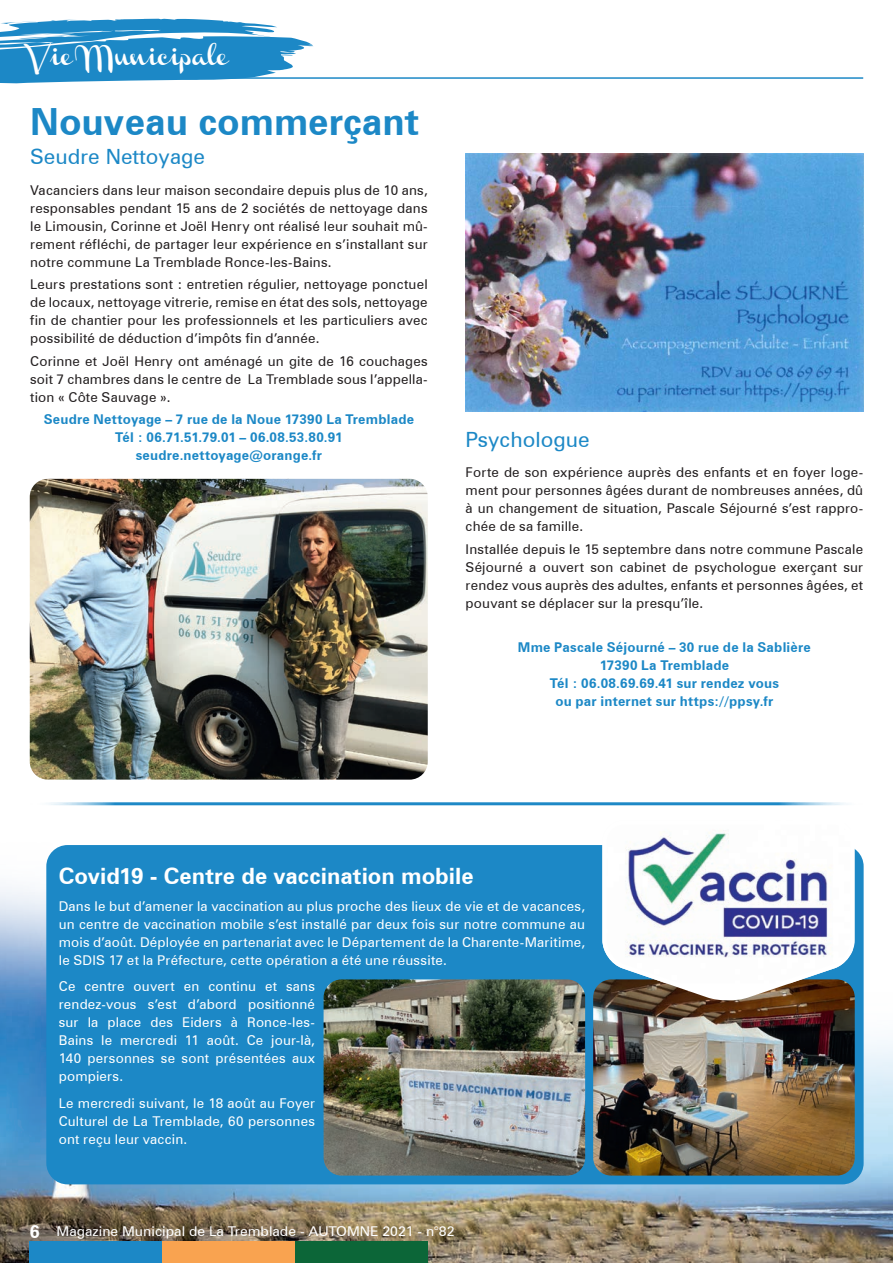
<style>
.page{position:relative;width:893px;height:1263px;background:#fff}
.page>*{position:absolute;margin:0;border:0;box-sizing:border-box;transform-origin:0 0}
.t1{font:700 37.5px "Zurich BT";color:#1c88c6}
.t2{font:700 22.5px "Zurich BT";color:#fff}
.t3{font:21px "Zurich BT";color:#1c88c6}
.t4{font:18px "Channel";color:#fff}
.t5{font:13.5px/18px "Zurich BT";letter-spacing:.015em;color:#231f20;text-align:justify}
.t6{font:13.5px/18px "Zurich BT";letter-spacing:.015em;color:#fff;text-align:justify}
.t7{font:700 13.5px/18px "Zurich BT";letter-spacing:.015em;color:#1c88c6;text-align:center}
.t8{font:13.5px "Zurich BT";letter-spacing:.015em;color:#fff;scale:1.04 1}
.s1{font-weight:700;font-size:18px}
</style>
<div class="page">
<img style="left:0;top:845px;width:893px;height:418px">
<div style="left:30px;top:1242px;width:132px;height:21px;background:#1c88c6"></div>
<div style="left:162px;top:1242px;width:133px;height:21px;background:#f9a350"></div>
<div style="left:295px;top:1242px;width:132px;height:21px;background:#0c6638"></div>
<svg style="left:0;top:19px;width:313px;height:64px"></svg>
<hr style="left:30px;top:77px;width:833px;height:2px;background:#1c88c6">
<hr style="left:30px;top:802px;width:834px;height:3px;background:#1c88c6">
<div style="left:46px;top:845px;width:818px;height:339px;background:#1c88c6;border-radius:21px"></div>
<img style="left:324px;top:979px;width:261px;height:196px">
<img style="left:593px;top:983px;width:262px;height:192px">
<svg style="left:600px;top:830px;width:257px;height:175px;background:#c0c4cf"></svg>
<img style="left:30px;top:479px;width:398px;height:301px">
<img style="left:466px;top:153px;width:397px;height:258px">
<h3 class="t4" style="left:30px;top:48px;width:201px">Vie Municipale</h3>
<h1 class="t1" style="left:30px;top:99px;width:391px">Nouveau commerçant</h1>
<h3 class="t3" style="left:30px;top:144px;width:177px">Seudre Nettoyage</h3>
<p class="t5" style="left:30px;top:181px;width:399px">Vacanciers dans leur maison secondaire depuis plus de 10 ans, responsables pendant 15 ans de 2 sociétés de nettoyage dans le Limousin, Corinne et Joël Henry ont réalisé leur souhait mû&shy;rement réfléchi, de partager leur expérience en s’installant sur notre commune La Tremblade Ronce-les-Bains.</p>
<p class="t5" style="left:30px;top:275px;width:399px">Leurs prestations sont : entretien régulier, nettoyage ponctuel de locaux, nettoyage vitrerie, remise en état des sols, nettoyage fin de chantier pour les professionnels et les particuliers avec possibilité de déduction d’impôts fin d’année.</p>
<p class="t5" style="left:30px;top:352px;width:399px">Corinne et Joël Henry ont aménagé un gite de 16 couchages soit 7 chambres dans le centre de La Tremblade sous l’appella&shy;tion « Côte Sauvage ».</p>
<p class="t7" style="left:44px;top:410px;width:372px">Seudre Nettoyage – 7 rue de la Noue 17390 La Tremblade<br>Tél : 06.71.51.79.01 – 06.08.53.80.91 seudre.nettoyage@orange.fr</p>
<h3 class="t3" style="left:466px;top:426px;width:126px">Psychologue</h3>
<p class="t5" style="left:466px;top:463px;width:399px">Forte de son expérience auprès des enfants et en foyer loge&shy;ment pour personnes âgées durant de nombreuses années, dû à un changement de situation, Pascale Séjourné s’est rappro&shy;chée de sa famille.</p>
<p class="t5" style="left:466px;top:540px;width:399px">Installée depuis le 15 septembre dans notre commune Pascale Séjourné a ouvert son cabinet de psychologue exerçant sur rendez vous auprès des adultes, enfants et personnes âgées, et pouvant se déplacer sur la presqu’île.</p>
<p class="t7" style="left:518px;top:638px;width:295px">Mme Pascale Séjourné – 30 rue de la Sablière 17390 La Tremblade<br>Tél : 06.08.69.69.41 sur rendez vous<br>ou par internet sur https://ppsy.fr</p>
<h2 class="t2" style="left:59px;top:863px;width:417px">Covid19 - Centre de vaccination mobile</h2>
<p class="t6" style="left:59px;top:897px;width:528px">Dans le but d’amener la vaccination au plus proche des lieux de vie et de vacances, un centre de vaccination mobile s’est installé par deux fois sur notre commune au mois d’août. Déployée en partenariat avec le Département de la Charente-Maritime, le SDIS 17 et la Préfecture, cette opération a été une réussite.</p>
<p class="t6" style="left:59px;top:977px;width:258px">Ce centre ouvert en continu et sans rendez-vous s’est d’abord positionné sur la place des Eiders à Ronce-les-Bains le mercredi 11 août. Ce jour-là, 140 personnes se sont présentées aux pompiers.</p>
<p class="t6" style="left:59px;top:1094px;width:258px">Le mercredi suivant, le 18 août au Foyer Culturel de La Tremblade, 60 personnes ont reçu leur vaccin.</p>
<p class="t8" style="left:30px;top:1223px;width:410px"><span class="s1">6</span> Magazine Municipal de La Tremblade - AUTOMNE 2021 - n°82</p>
</div>
